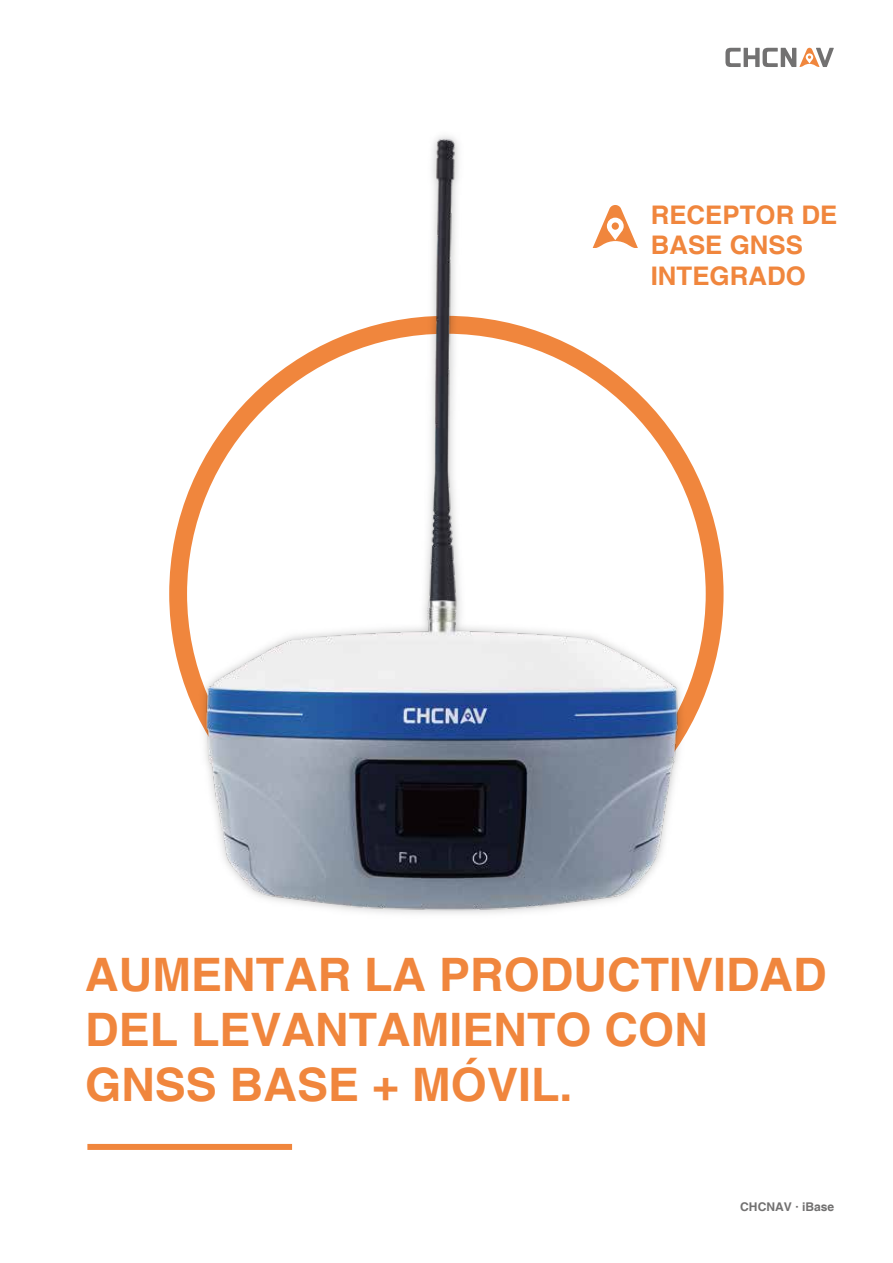
<style>
.page{position:relative;width:893px;height:1263px;background:#fff}
.page>*{position:absolute;margin:0;border:0;box-sizing:border-box;transform-origin:0 0}
.t1{font:700 46.2px/55.3px "Helvetica";color:#f0863d}
.t2{font:700 25.65px/30.8px "Helvetica";color:#f0863d}
.t3{font:700 12px "Helvetica";color:#727171}
</style>
<div class="page">
<svg style="left:169px;top:473px;width:555px;height:242px;fill:#f0873f"></svg>
<img style="left:197px;top:136px;width:499px;height:778px">
<svg style="left:725px;top:48px;width:109px;height:19px"></svg>
<svg style="left:593px;top:205px;width:45px;height:43px"></svg>
<div style="left:612px;top:222px;width:7px;height:8px;background:#f0863d;border-radius:4px"></div>
<div style="left:87px;top:1144px;width:205px;height:6px;background:#f0863d"></div>
<p class="t2" style="left:651px;top:200px;width:188px">RECEPTOR DE<br>BASE GNSS<br>INTEGRADO</p>
<p class="t1" style="left:85px;top:949px;width:743px">AUMENTAR LA PRODUCTIVIDAD<br>DEL LEVANTAMIENTO CON<br>GNSS BASE + MÓVIL.</p>
<p class="t3" style="left:740px;top:1199px;width:96px">CHCNAV · iBase</p>
</div>
